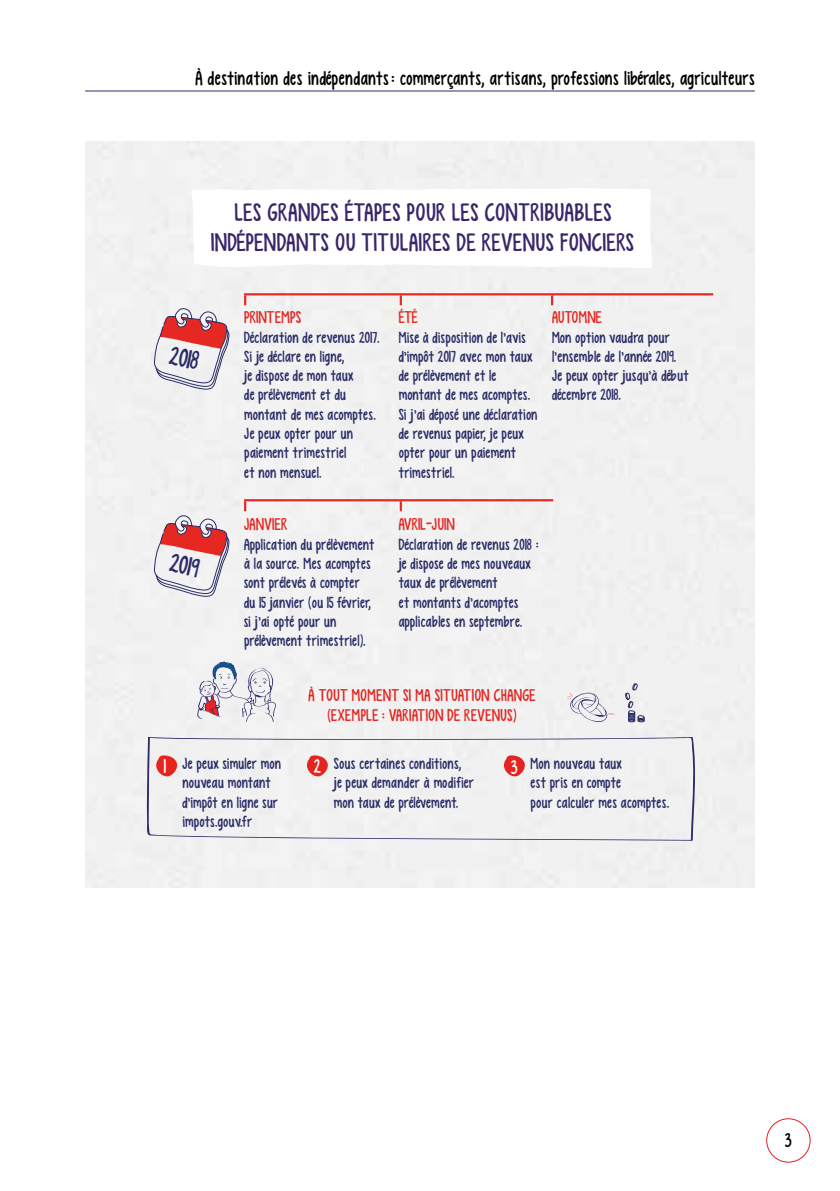
<style>
.page{position:relative;width:840px;height:1191px;background:#fff}
.page>*{position:absolute;margin:0;border:0;box-sizing:border-box;transform-origin:0 0}
.t1{font:26.4px "KG Empireof Dirt";color:#2b2a68}
.t2{font:25.4px/30.4px "KG Empireof Dirt";letter-spacing:.03em;color:#392769;text-align:center}
.t3{font:20px "KG Empireof Dirt";letter-spacing:.015em;color:#000}
.t4{font:17px/20.4px "KG Empireof Dirt";letter-spacing:.03em;color:#e52420;text-align:center}
.t5{font:17px "KG Empireof Dirt";letter-spacing:.015em;color:#e52822}
.t6{font:17px "KG Empireof Dirt";letter-spacing:-.01em;color:#e52822}
.t7{font:16px/19.2px "KG Empireof Dirt";letter-spacing:.015em;color:#2b2d67}
.s1{font-size:19.8px;color:#fff}
</style>
<div class="page">
<hr style="left:85px;top:90px;width:669px;height:1px;background:#2b2b68">
<div style="left:765px;top:1118px;width:45px;height:44px;border:1px solid #e22027;border-radius:50%"></div>
<div style="left:85px;top:142px;width:669px;height:745px;background:#f1f1f1"></div>
<svg style="left:153px;top:307px;width:77px;height:83px"></svg>
<svg style="left:153px;top:514px;width:77px;height:83px"></svg>
<div style="left:146px;top:737px;width:551px;height:103px;background:#f1f1f1"></div>
<svg style="left:197px;top:661px;width:79px;height:61px"></svg>
<svg style="left:566px;top:691px;width:48px;height:33px"></svg>
<svg style="left:624px;top:683px;width:21px;height:39px"></svg>
<svg style="left:191px;top:188px;width:460px;height:80px"></svg>
<hr style="left:244px;top:293px;width:468px;height:2px;background:#e52822">
<svg style="left:244px;top:295px;width:2px;height:10px"></svg>
<svg style="left:399px;top:295px;width:2px;height:10px"></svg>
<svg style="left:550px;top:295px;width:3px;height:10px"></svg>
<hr style="left:244px;top:499px;width:309px;height:2px;background:#e52822">
<svg style="left:244px;top:501px;width:2px;height:10px"></svg>
<svg style="left:399px;top:501px;width:2px;height:10px"></svg>
<p class="t3" style="left:195px;top:67px;width:560px">À destination des indépendants: commerçants, artisans, professions libérales, agriculteurs</p>
<h2 class="t2" style="left:210px;top:197px;width:425px">LES GRANDES ÉTAPES POUR LES CONTRIBUABLES<br>INDÉPENDANTS OU TITULAIRES DE REVENUS FONCIERS</h2>
<h1 class="t1" style="left:173px;top:340px;width:31px;rotate:12deg">2018</h1>
<h1 class="t1" style="left:173px;top:548px;width:30px;rotate:12deg">2019</h1>
<p class="t5" style="left:244px;top:308px;width:59px">PRINTEMPS</p>
<p class="t7" style="left:244px;top:327px;width:137px">Déclaration de revenus 2017.<br>Si je déclare en ligne,<br>je dispose de mon taux<br>de prélèvement et du montant de mes acomptes.<br>Je peux opter pour un paiement trimestriel<br>et non mensuel.</p>
<p class="t5" style="left:398px;top:308px;width:20px">ÉTÉ</p>
<p class="t7" style="left:398px;top:327px;width:140px">Mise à disposition de l'avis d'impôt 2017 avec mon taux de prélèvement et le montant de mes acomptes.<br>Si j'ai déposé une déclaration de revenus papier, je peux opter pour un paiement trimestriel.</p>
<p class="t5" style="left:551px;top:308px;width:51px">AUTOMNE</p>
<p class="t7" style="left:551px;top:327px;width:138px">Mon option vaudra pour l'ensemble de l'année 2019.<br>Je peux opter jusqu'à début décembre 2018.</p>
<p class="t5" style="left:244px;top:515px;width:45px">JANVIER</p>
<p class="t7" style="left:244px;top:535px;width:132px">Application du prélèvement à la source. Mes acomptes sont prélevés à compter du 15 janvier (ou 15 février, si j'ai opté pour un prélèvement trimestriel).</p>
<p class="t6" style="left:398px;top:515px;width:58px">AVRIL-JUIN</p>
<p class="t7" style="left:398px;top:535px;width:141px">Déclaration de revenus 2018 : je dispose de mes nouveaux taux de prélèvement<br>et montants d'acomptes applicables en septembre.</p>
<p class="t4" style="left:308px;top:684px;width:228px">À TOUT MOMENT SI MA SITUATION CHANGE (EXEMPLE : VARIATION DE REVENUS)</p>
<p class="t7" style="left:182px;top:754px;width:100px;text-indent:-19px"><span class="s1">1</span> Je peux simuler mon nouveau montant d'impôt en ligne sur impots.gouv.fr</p>
<p class="t7" style="left:333px;top:754px;width:142px;text-indent:-20px"><span class="s1">2</span> Sous certaines conditions,<br>je peux demander à modifier mon taux de prélèvement.</p>
<p class="t7" style="left:530px;top:754px;width:140px;text-indent:-19px"><span class="s1">3</span> Mon nouveau taux<br>est pris en compte<br>pour calculer mes acomptes.</p>
<p class="t3" style="left:784px;top:1128px;width:8px">3</p>
</div>
